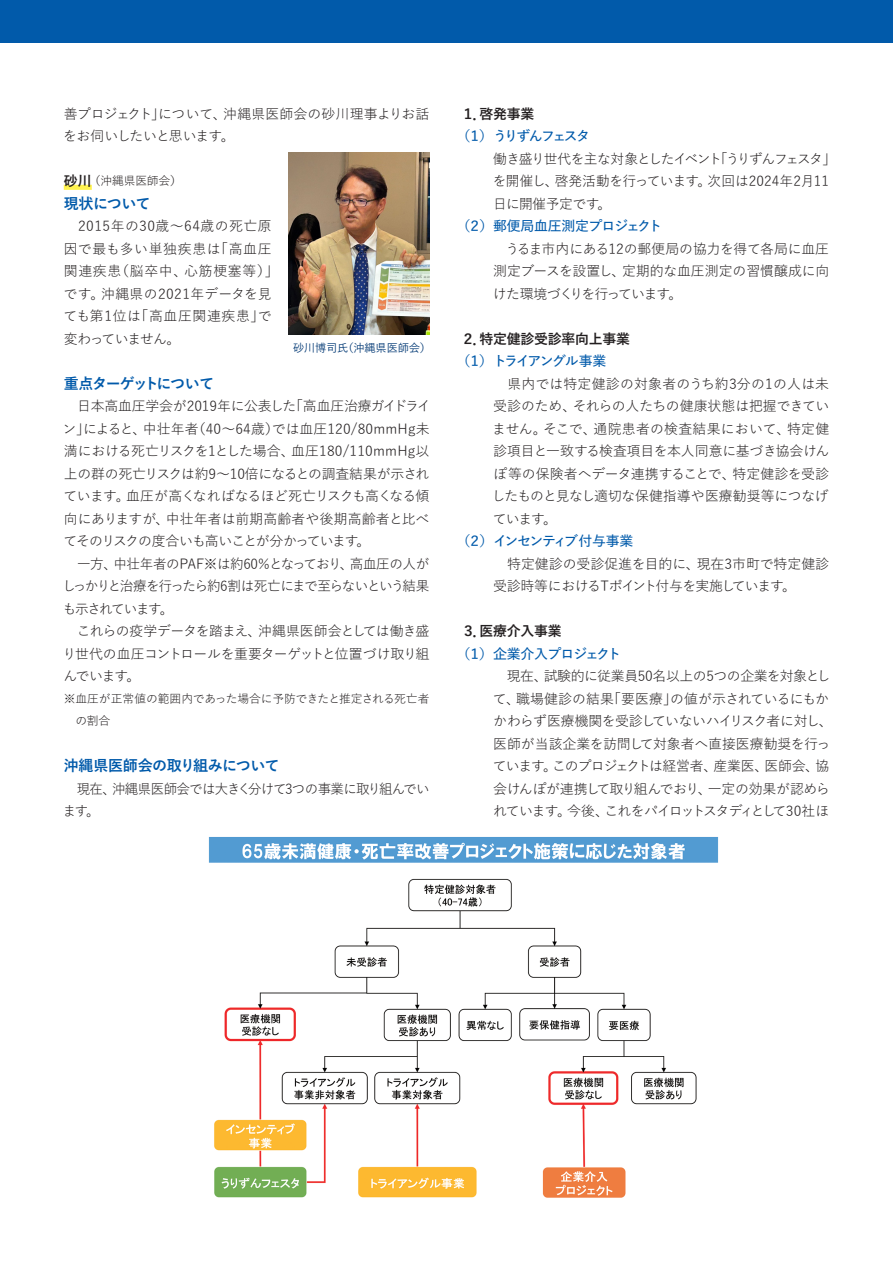
<style>
.page{position:relative;width:893px;height:1263px;background:#fff}
.page>*{position:absolute;margin:0;border:0;box-sizing:border-box;transform-origin:0 0}
.t1{font:700 15px "Yu Go Pr 6 N";letter-spacing:-.02em;color:#015aaa}
.t2{font:700 15px "Yu Go Pr 6 N";letter-spacing:-.08em;color:#015aaa}
.t3{font:700 15px "Yu Go Pr 6 N";letter-spacing:-.05em;color:#015aaa}
.t4{font:13.8px/22.5px "Yu Go Pr 6 N";letter-spacing:-.03em;color:#231f20}
.t5{font:13.8px/22.5px "Yu Go Pr 6 N";letter-spacing:.03em;color:#231f20}
.t6{font:13.8px/22.5px "Yu Go Pr 6 N";letter-spacing:-.06em;color:#231f20}
.t7{font:700 13.8px "Yu Go Pr 6 N";letter-spacing:-.015em;color:#231f20}
.t8{font:600 13.8px "Yu Go Pr 6 N";letter-spacing:-.035em;color:#015aaa}
.t9{font:600 13.8px "Yu Go Pr 6 N";letter-spacing:-.085em;color:#015aaa}
.t10{font:600 13.8px "Yu Go Pr 6 N";letter-spacing:-.055em;color:#015aaa}
.t11{font:600 13.8px "Yu Go Pr 6 N";letter-spacing:-.115em;color:#015aaa}
.t12{font:600 13.8px "Yu Go Pr 6 N";letter-spacing:-.12em;color:#015aaa}
.t13{font:11.85px/22.5px "Yu Go Pr 6 N";letter-spacing:-.015em;color:#231f20}
.t14{font:500 11.25px "Yu Go Pr 6 N";letter-spacing:-.02em;color:#013874}
.s1{font-weight:700;font-size:13.8px}
</style>
<div class="page">
<div style="left:0;top:0;width:893px;height:43px;background:#015aaa"></div>
<div style="left:64px;top:185px;width:28px;height:5px;background:#fff34f"></div>
<img style="left:208px;top:837px;width:511px;height:361px">
<img style="left:289px;top:152px;width:140px;height:183px">
<p class="t4" style="left:63px;top:100px;width:368px">善プロジェクト」について、沖縄県医師会の砂川理事よりお話をお伺いしたいと思います。</p>
<p class="t13" style="left:64px;top:168px;width:120px"><span class="s1">砂川</span>（沖縄県医師会）</p>
<p class="t3" style="left:64px;top:195px;width:88px">現状について</p>
<p class="t5" style="left:63px;top:213px;width:217px">　2015年の30歳～64歳の死亡原因で最も多い単独疾患は「高血圧関連疾患（脳卒中、心筋梗塞等）」です。沖縄県の2021年データを見ても第1位は「高血圧関連疾患」で変わっていません。</p>
<p class="t2" style="left:64px;top:375px;width:152px">重点ターゲットについて</p>
<p class="t4" style="left:62px;top:393px;width:370px">　日本高血圧学会が2019年に公表した「高血圧治療ガイドライン」によると、中壮年者（40～64歳）では血圧120/80mmHg未満における死亡リスクを1とした場合、血圧180/110mmHg以上の群の死亡リスクは約9～10倍になるとの調査結果が示されています。血圧が高くなればなるほど死亡リスクも高くなる傾向にありますが、中壮年者は前期高齢者や後期高齢者と比べてそのリスクの度合いも高いことが分かっています。<br>　一方、中壮年者のPAF※は約60％となっており、高血圧の人がしっかりと治療を行ったら約6割は死亡にまで至らないという結果も示されています。<br>　これらの疫学データを踏まえ、沖縄県医師会としては働き盛り世代の血圧コントロールを重要ターゲットと位置づけ取り組んでいます。</p>
<p class="t13" style="left:75px;top:686px;width:356px;text-indent:-12px">※血圧が正常値の範囲内であった場合に予防できたと推定される死亡者の割合</p>
<p class="t1" style="left:64px;top:757px;width:217px">沖縄県医師会の取り組みについて</p>
<p class="t6" style="left:63px;top:775px;width:368px">　現在、沖縄県医師会では大きく分けて3つの事業に取り組んでいます。</p>
<p class="t14" style="left:293px;top:338px;width:139px">砂川博司氏（沖縄県医師会）</p>
<p class="t7" style="left:461px;top:106px;width:75px">１．啓発事業</p>
<p class="t12" style="left:457px;top:123px;width:135px">（１）うりずんフェスタ</p>
<p class="t4" style="left:493px;top:145px;width:345px">働き盛り世代を主な対象としたイベント「うりずんフェスタ」を開催し、啓発活動を行っています。次回は2024年2月11日に開催予定です。</p>
<p class="t8" style="left:457px;top:213px;width:207px">（２）郵便局血圧測定プロジェクト</p>
<p class="t4" style="left:493px;top:235px;width:338px;text-align:justify">　うるま市内にある12の郵便局の協力を得て各局に血圧測定ブースを設置し、定期的な血圧測定の習慣醸成に向けた環境づくりを行っています。</p>
<p class="t7" style="left:461px;top:331px;width:170px">２．特定健診受診率向上事業</p>
<p class="t11" style="left:457px;top:348px;width:151px">（１）トライアングル事業</p>
<p class="t4" style="left:492px;top:370px;width:339px;text-align:justify">　県内では特定健診の対象者のうち約3分の1の人は未受診のため、それらの人たちの健康状態は把握できていません。そこで、通院患者の検査結果において、特定健診項目と一致する検査項目を本人同意に基づき協会けんぽ等の保険者へデータ連携することで、特定健診を受診したものと見なし適切な保健指導や医療勧奨等につなげています。</p>
<p class="t9" style="left:457px;top:528px;width:178px">（２）インセンティブ付与事業</p>
<p class="t4" style="left:493px;top:551px;width:337px">　特定健診の受診促進を目的に、現在3市町で特定健診受診時等におけるＴポイント付与を実施しています。</p>
<p class="t7" style="left:461px;top:623px;width:102px">３．医療介入事業</p>
<p class="t10" style="left:457px;top:641px;width:166px">（１）企業介入プロジェクト</p>
<p class="t4" style="left:493px;top:663px;width:341px">　現在、試験的に従業員50名以上の5つの企業を対象として、職場健診の結果「要医療」の値が示されているにもかかわらず医療機関を受診していないハイリスク者に対し、医師が当該企業を訪問して対象者へ直接医療勧奨を行っています。このプロジェクトは経営者、産業医、医師会、協会けんぽが連携して取り組んでおり、一定の効果が認められています。今後、これをパイロットスタディとして30社ほ</p>
</div>
